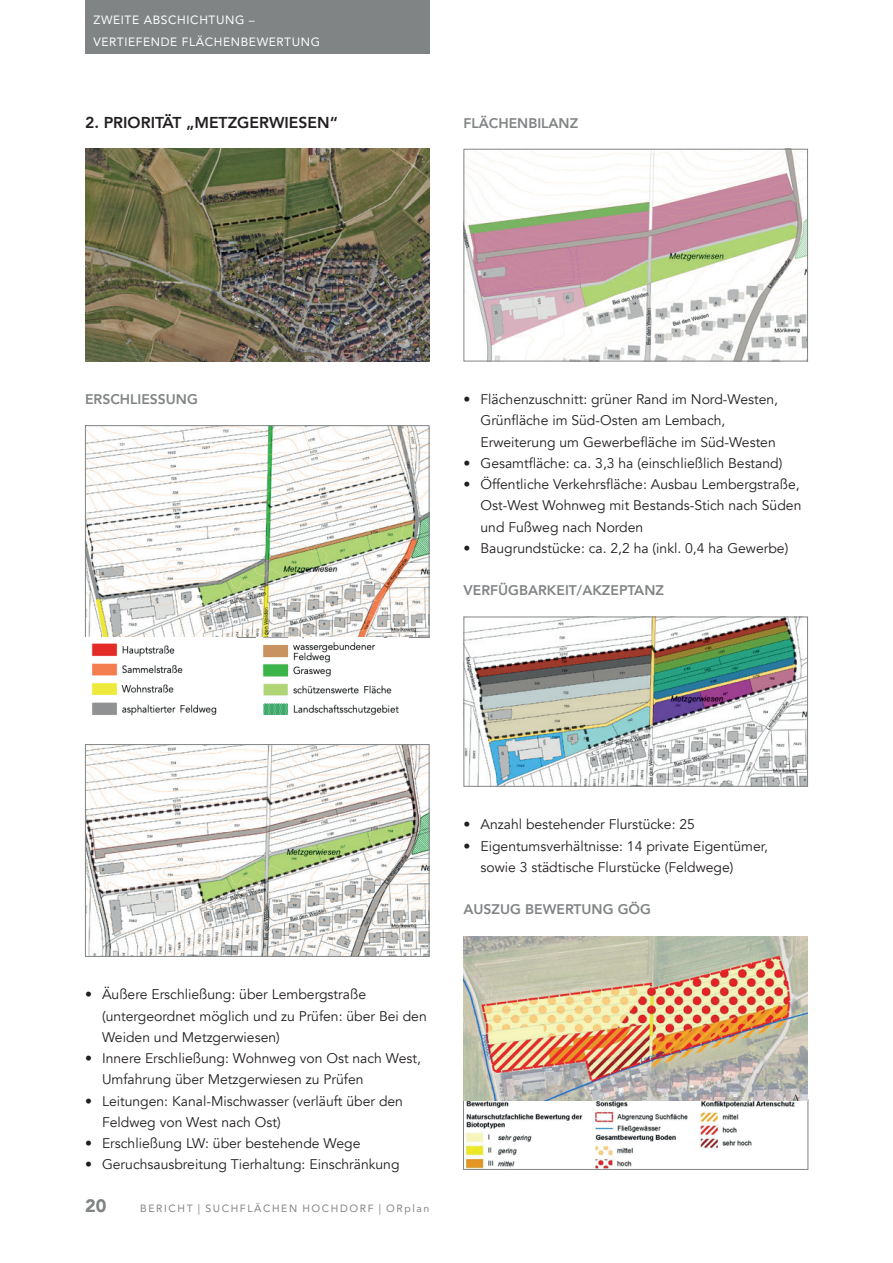
<style>
.page{position:relative;width:893px;height:1263px;background:#fff}
.page>*{position:absolute;margin:0;border:0;box-sizing:border-box;transform-origin:0 0}
.t1{font:900 18px "Avenir";color:#818485}
.t2{font:800 15.75px "Avenir";color:#231f20}
.t3{font:13.95px/21.3px "Avenir";color:#231f20}
.t4{font:800 13.95px "Avenir";color:#818485}
.t5{font:12px/21px "Avenir";letter-spacing:.05em;color:#fff}
.t6{font:10.5px "Avenir";letter-spacing:.15em;color:#818485}
</style>
<div class="page">
<div style="left:85px;top:0;width:344px;height:54px;background:#818485"></div>
<img style="left:87px;top:427px;width:340px;height:209px">
<div style="left:85px;top:425px;width:344px;height:213px;border:1px solid #818485"></div>
<img style="left:87px;top:746px;width:340px;height:209px">
<div style="left:85px;top:744px;width:344px;height:213px;border:1px solid #818485"></div>
<img style="left:85px;top:149px;width:344px;height:212px">
<img style="left:465px;top:619px;width:341px;height:166px">
<div style="left:463px;top:617px;width:345px;height:170px;border:1px solid #818485"></div>
<img style="left:465px;top:151px;width:341px;height:208px">
<div style="left:463px;top:149px;width:345px;height:212px;border:1px solid #818485"></div>
<img style="left:463px;top:937px;width:345px;height:231px">
<div style="left:463px;top:1099px;width:345px;height:71px;border:1px solid #818485"></div>
<img style="left:91px;top:643px;width:126px;height:73px">
<img style="left:262px;top:638px;width:137px;height:77px">
<p class="t5" style="left:94px;top:9px;width:228px">ZWEITE ABSCHICHTUNG –<br>VERTIEFENDE FLÄCHENBEWERTUNG</p>
<p class="t2" style="left:85px;top:110px;width:254px">2. PRIORITÄT „METZGERWIESEN“</p>
<p class="t4" style="left:463px;top:112px;width:116px">FLÄCHENBILANZ</p>
<p class="t4" style="left:85px;top:388px;width:114px">ERSCHLIESSUNG</p>
<p class="t3" style="left:480px;top:389px;width:299px;text-indent:-17px">• Flächenzuschnitt: grüner Rand im Nord-Westen,<br>Grünfläche im Süd-Osten am Lembach,<br>Erweiterung um Gewerbefläche im Süd-Westen</p>
<p class="t3" style="left:463px;top:453px;width:320px">• Gesamtfläche: ca. 3,3 ha (einschließlich Bestand)</p>
<p class="t3" style="left:480px;top:474px;width:322px;text-indent:-17px">• Öffentliche Verkehrsfläche: Ausbau Lembergstraße,<br>Ost-West Wohnweg mit Bestands-Stich nach Süden und Fußweg nach Norden</p>
<p class="t3" style="left:463px;top:538px;width:326px">• Baugrundstücke: ca. 2,2 ha (inkl. 0,4 ha Gewerbe)</p>
<p class="t4" style="left:463px;top:580px;width:202px">VERFÜGBARKEIT/AKZEPTANZ</p>
<p class="t3" style="left:102px;top:984px;width:326px;text-indent:-17px">• Äußere Erschließung: über Lembergstraße (untergeordnet möglich und zu Prüfen: über Bei den<br>Weiden und Metzgerwiesen)</p>
<p class="t3" style="left:102px;top:1048px;width:320px;text-indent:-17px">• Innere Erschließung: Wohnweg von Ost nach West,<br>Umfahrung über Metzgerwiesen zu Prüfen</p>
<p class="t3" style="left:102px;top:1090px;width:302px;text-indent:-17px">• Leitungen: Kanal-Mischwasser (verläuft über den<br>Feldweg von West nach Ost)</p>
<p class="t3" style="left:85px;top:1133px;width:277px">• Erschließung LW: über bestehende Wege</p>
<p class="t3" style="left:85px;top:1154px;width:316px">• Geruchsausbreitung Tierhaltung: Einschränkung</p>
<p class="t1" style="left:85px;top:1190px;width:23px">20</p>
<p class="t6" style="left:140px;top:1200px;width:291px">BERICHT | SUCHFLÄCHEN HOCHDORF | ORplan</p>
<p class="t3" style="left:463px;top:814px;width:233px">• Anzahl bestehender Flurstücke: 25</p>
<p class="t3" style="left:480px;top:835px;width:289px;text-indent:-17px">• Eigentumsverhältnisse: 14 private Eigentümer, sowie 3 städtische Flurstücke (Feldwege)</p>
<p class="t4" style="left:463px;top:898px;width:189px">AUSZUG BEWERTUNG GÖG</p>
</div>
